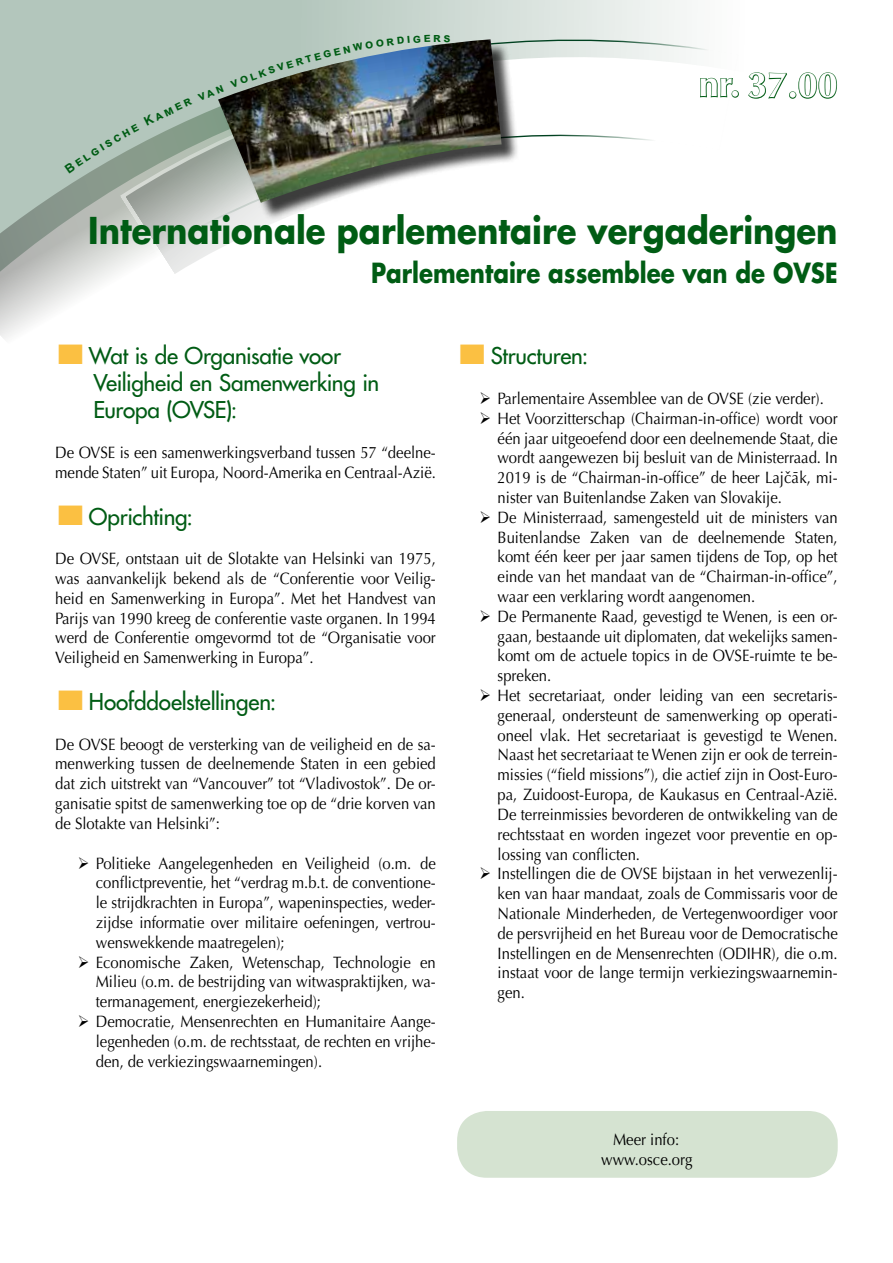
<style>
.page{position:relative;width:893px;height:1263px;background:#fff}
.page>*{position:absolute;margin:0;border:0;box-sizing:border-box;transform-origin:0 0}
.t1{font:700 36px "Futura Std";color:#005c14;scale:.9 1}
.t2{font:700 36px "Optima LT Std";color:#fff}
.t3{font:700 27px "Futura Std";color:#005c14;scale:.85 1}
.t4{font:500 22.5px/27px "Futura Std";letter-spacing:-.015em;color:#005c14}
.t5{font:16.5px/19.8px "Optima LT Std";color:#000;text-align:justify;scale:.9 1}
.t6{font:700 12.45px "Arial";color:#005c14}
</style>
<div class="page">
<svg style="left:0;top:0;width:797px;height:100px;fill:#b3c6bc"></svg>
<div style="left:0;top:100px;width:64px;height:45px;background:#b3c6bc"></div>
<svg style="left:0;top:145px;width:118px;height:194px"></svg>
<svg style="left:118px;top:173px;width:159px;height:101px"></svg>
<svg style="left:477px;top:36px;width:263px;height:105px"></svg>
<div style="left:221px;top:42px;width:299px;height:179px;background:#000;opacity:.75"></div>
<img style="left:218px;top:39px;width:284px;height:164px">
<svg style="left:747px;top:72px;width:41px;height:27px"></svg>
<div style="left:789px;top:91px;width:7px;height:8px;border:2px solid #005c14;border-radius:50%"></div>
<svg style="left:798px;top:72px;width:40px;height:27px"></svg>
<div style="left:457px;top:1111px;width:381px;height:67px;background:#d5e3d1;border-radius:30px"></div>
<svg style="left:64px;top:85px;width:160px;height:88px;background:#a7b9ae"></svg>
<svg style="left:230px;top:35px;width:200px;height:53px;background:#879fa6"></svg>
<svg style="left:444px;top:34px;width:6px;height:8px"></svg>
<p class="t6" style="left:433px;top:28px;width:9px">R</p>
<h1 class="t2" style="left:699px;top:64px;width:140px">nr. 37.00</h1>
<h1 class="t1" style="left:88px;top:206px;width:834px">Internationale parlementaire vergaderingen</h1>
<h2 class="t3" style="left:371px;top:255px;width:550px">Parlementaire assemblee van de OVSE</h2>
<h3 class="t4" style="left:89px;top:343px;width:292px">Wat is de Organisatie voor<br>Veiligheid en Samenwerking in<br>Europa (OVSE):</h3>
<p class="t5" style="left:55px;top:443px;width:424px">De OVSE is een samenwerkingsverband tussen 57 “deelne&shy;mende Staten” uit Europa, Noord-Amerika en Centraal-Azië.</p>
<h3 class="t4" style="left:89px;top:503px;width:106px">Oprichting:</h3>
<p class="t5" style="left:55px;top:549px;width:424px">De OVSE, ontstaan uit de Slotakte van Helsinki van 1975, was aanvankelijk bekend als de “Conferentie voor Veilig&shy;heid en Samenwerking in Europa”. Met het Handvest van Parijs van 1990 kreeg de conferentie vaste organen. In 1994 werd de Conferentie omgevormd tot de “Organisatie voor Veiligheid en Samenwerking in Europa”.</p>
<h3 class="t4" style="left:89px;top:688px;width:189px">Hoofddoelstellingen:</h3>
<p class="t5" style="left:55px;top:734px;width:424px">De OVSE beoogt de versterking van de veiligheid en de sa&shy;menwerking tussen de deelnemende Staten in een gebied dat zich uitstrekt van “Vancouver” tot “Vladivostok”. De or&shy;ganisatie spitst de samenwerking toe op de “drie korven van de Slotakte van Helsinki”:</p>
<p class="t5" style="left:96px;top:853px;width:379px;text-indent:-18px">➢ Politieke Aangelegenheden en Veiligheid (o.m. de conflictpreventie, het “verdrag m.b.t. de conventione&shy;le strijdkrachten in Europa”, wapeninspecties, weder&shy;zijdse informatie over militaire oefeningen, vertrou&shy;wenswekkende maatregelen);</p>
<p class="t5" style="left:96px;top:952px;width:379px;text-indent:-18px">➢ Economische Zaken, Wetenschap, Technologie en Milieu (o.m. de bestrijding van witwaspraktijken, wa&shy;termanagement, energiezekerheid);</p>
<p class="t5" style="left:96px;top:1012px;width:379px;text-indent:-18px">➢ Democratie, Mensenrechten en Humanitaire Aange&shy;legenheden (o.m. de rechtsstaat, de rechten en vrijhe&shy;den, de verkiezingswaarnemingen).</p>
<h3 class="t4" style="left:491px;top:343px;width:99px">Structuren:</h3>
<p class="t5" style="left:480px;top:389px;width:384px">➢ Parlementaire Assemblee van de OVSE (zie verder).</p>
<p class="t5" style="left:498px;top:409px;width:379px;text-indent:-18px">➢ Het Voorzitterschap (Chairman-in-office) wordt voor één jaar uitgeoefend door een deelnemende Staat, die wordt aangewezen bij besluit van de Ministerraad. In 2019 is de “Chairman-in-office” de heer Lajcˇaˉk, mi&shy;nister van Buitenlandse Zaken van Slovakije.</p>
<p class="t5" style="left:498px;top:508px;width:379px;text-indent:-18px">➢ De Ministerraad, samengesteld uit de ministers van Buitenlandse Zaken van de deelnemende Staten, komt één keer per jaar samen tijdens de Top, op het einde van het mandaat van de “Chairman-in-office”, waar een verklaring wordt aangenomen.</p>
<p class="t5" style="left:498px;top:607px;width:379px;text-indent:-18px">➢ De Permanente Raad, gevestigd te Wenen, is een or&shy;gaan, bestaande uit diplomaten, dat wekelijks samen&shy;komt om de actuele topics in de OVSE-ruimte te be&shy;spreken.</p>
<p class="t5" style="left:498px;top:686px;width:379px;text-indent:-18px">➢ Het secretariaat, onder leiding van een secretaris&shy;generaal, ondersteunt de samenwerking op operati&shy;oneel vlak. Het secretariaat is gevestigd te Wenen.<br>Naast het secretariaat te Wenen zijn er ook de terrein&shy;missies (“field missions”), die actief zijn in Oost-Euro&shy;pa, Zuidoost-Europa, de Kaukasus en Centraal-Azië.<br>De terreinmissies bevorderen de ontwikkeling van de rechtsstaat en worden ingezet voor preventie en op&shy;lossing van conflicten.</p>
<p class="t5" style="left:498px;top:864px;width:379px;text-indent:-18px">➢ Instellingen die de OVSE bijstaan in het verwezenlij&shy;ken van haar mandaat, zoals de Commissaris voor de Nationale Minderheden, de Vertegenwoordiger voor de persvrijheid en het Bureau voor de Democratische Instellingen en de Mensenrechten (ODIHR), die o.m. instaat voor de lange termijn verkiezingswaarnemin&shy;gen.</p>
<p class="t5" style="left:601px;top:1130px;width:103px;text-align:center">Meer info: www.osce.org</p>
</div>
